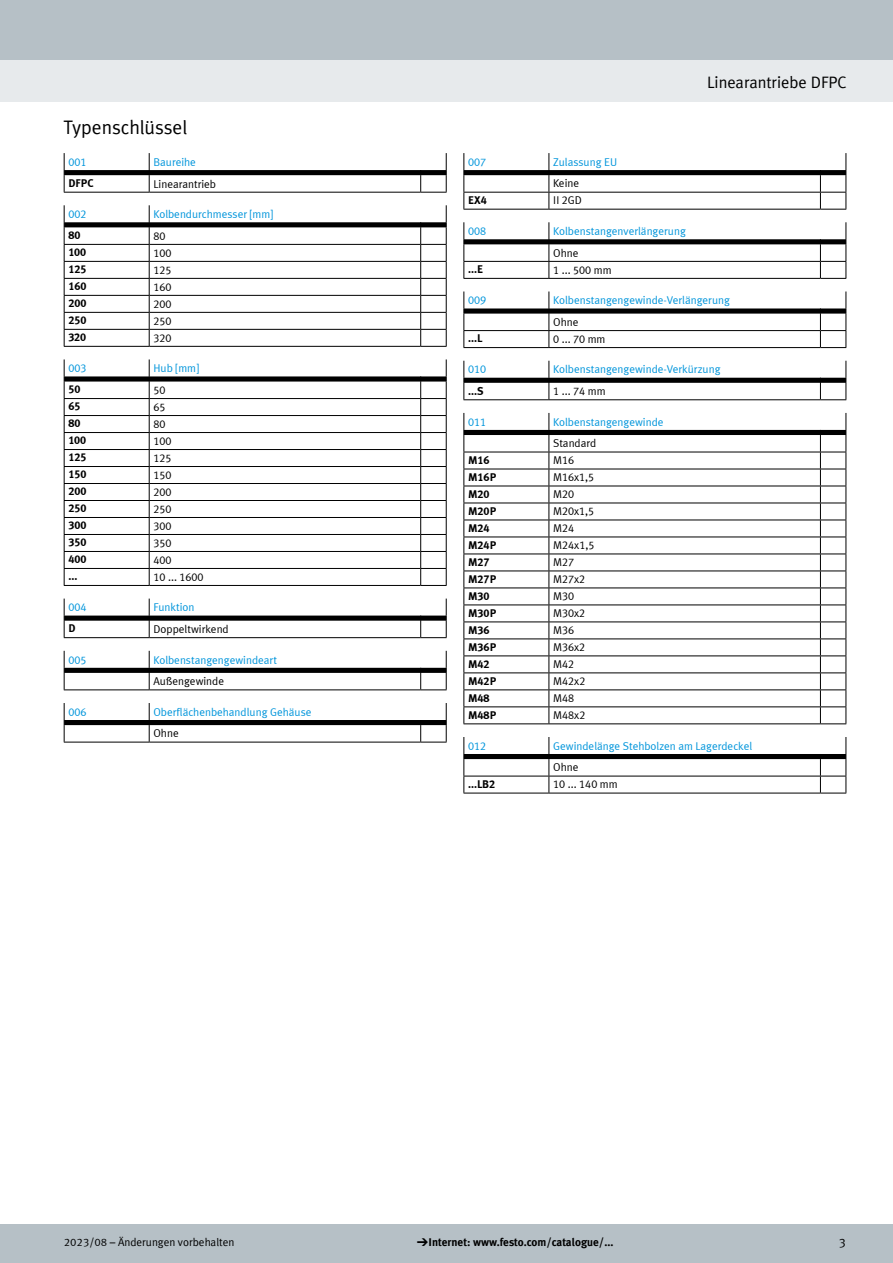
<style>
.page{position:relative;width:893px;height:1263px;background:#fff}
.page>*{position:absolute;margin:0;border:0;box-sizing:border-box;transform-origin:0 0}
.t1{font:19.5px "Festo";color:#000}
.t2{font:16.5px "Festo";color:#000}
.t3{font:12.75px "Festo";color:#000}
.t4{font:11.25px "Meta Plus LF";color:#0095db}
.t5{font:11.25px "Meta Plus LF";color:#000}
.t6{font:700 11.25px "Meta Plus LF";color:#000}
.t7{font:700 11.25px "Festo";color:#000}
.t8{font:11.25px "Festo";color:#000}
.s1{font-family:"Meto Pict 182";font-weight:400}
</style>
<div class="page">
<div style="left:0;top:1225px;width:893px;height:38px;background:#b6c0c6"></div>
<div style="left:0;top:60px;width:893px;height:42px;background:#e7eaec"></div>
<div style="left:0;top:0;width:893px;height:60px;background:#b6c0c6"></div>
<svg style="left:64px;top:153px;width:383px;height:40px"></svg>
<svg style="left:64px;top:205px;width:383px;height:142px"></svg>
<svg style="left:64px;top:359px;width:383px;height:227px"></svg>
<svg style="left:64px;top:599px;width:383px;height:39px"></svg>
<svg style="left:64px;top:651px;width:383px;height:39px"></svg>
<svg style="left:64px;top:703px;width:383px;height:40px"></svg>
<svg style="left:463px;top:153px;width:384px;height:57px"></svg>
<svg style="left:463px;top:222px;width:384px;height:57px"></svg>
<svg style="left:463px;top:291px;width:384px;height:57px"></svg>
<svg style="left:463px;top:361px;width:384px;height:39px"></svg>
<svg style="left:463px;top:413px;width:384px;height:311px"></svg>
<svg style="left:463px;top:737px;width:384px;height:57px"></svg>
<h1 class="t1" style="left:63px;top:113px;width:125px">Typenschlüssel</h1>
<p class="t4" style="left:68px;top:155px;width:20px">001</p>
<p class="t4" style="left:153px;top:155px;width:44px">Baureihe</p>
<p class="t6" style="left:68px;top:176px;width:27px">DFPC</p>
<p class="t5" style="left:153px;top:177px;width:64px">Linearantrieb</p>
<p class="t4" style="left:68px;top:207px;width:20px">002</p>
<p class="t4" style="left:153px;top:207px;width:121px">Kolbendurchmesser [mm]</p>
<p class="t6" style="left:68px;top:228px;width:14px">80</p>
<p class="t5" style="left:153px;top:229px;width:14px">80</p>
<p class="t6" style="left:68px;top:245px;width:19px">100</p>
<p class="t5" style="left:153px;top:246px;width:20px">100</p>
<p class="t6" style="left:68px;top:262px;width:19px">125</p>
<p class="t5" style="left:153px;top:263px;width:20px">125</p>
<p class="t6" style="left:68px;top:279px;width:20px">160</p>
<p class="t5" style="left:153px;top:280px;width:20px">160</p>
<p class="t6" style="left:68px;top:296px;width:20px">200</p>
<p class="t5" style="left:153px;top:297px;width:20px">200</p>
<p class="t6" style="left:68px;top:313px;width:20px">250</p>
<p class="t5" style="left:153px;top:314px;width:20px">250</p>
<p class="t6" style="left:68px;top:330px;width:19px">320</p>
<p class="t5" style="left:153px;top:331px;width:20px">320</p>
<p class="t4" style="left:68px;top:361px;width:20px">003</p>
<p class="t4" style="left:153px;top:361px;width:47px">Hub [mm]</p>
<p class="t6" style="left:68px;top:382px;width:14px">50</p>
<p class="t5" style="left:153px;top:383px;width:14px">50</p>
<p class="t6" style="left:68px;top:399px;width:14px">65</p>
<p class="t5" style="left:153px;top:400px;width:14px">65</p>
<p class="t6" style="left:68px;top:416px;width:14px">80</p>
<p class="t5" style="left:153px;top:417px;width:14px">80</p>
<p class="t6" style="left:68px;top:433px;width:19px">100</p>
<p class="t5" style="left:153px;top:434px;width:20px">100</p>
<p class="t6" style="left:68px;top:450px;width:19px">125</p>
<p class="t5" style="left:153px;top:451px;width:20px">125</p>
<p class="t6" style="left:68px;top:467px;width:20px">150</p>
<p class="t5" style="left:153px;top:468px;width:20px">150</p>
<p class="t6" style="left:68px;top:484px;width:20px">200</p>
<p class="t5" style="left:153px;top:485px;width:20px">200</p>
<p class="t6" style="left:68px;top:501px;width:20px">250</p>
<p class="t5" style="left:153px;top:502px;width:20px">250</p>
<p class="t6" style="left:68px;top:518px;width:20px">300</p>
<p class="t5" style="left:153px;top:519px;width:20px">300</p>
<p class="t6" style="left:68px;top:535px;width:20px">350</p>
<p class="t5" style="left:153px;top:536px;width:20px">350</p>
<p class="t6" style="left:68px;top:552px;width:20px">400</p>
<p class="t5" style="left:153px;top:553px;width:20px">400</p>
<p class="t6" style="left:68px;top:569px;width:11px">...</p>
<p class="t5" style="left:153px;top:570px;width:52px">10 ... 1600</p>
<p class="t4" style="left:68px;top:601px;width:20px">004</p>
<p class="t4" style="left:153px;top:601px;width:43px">Funktion</p>
<p class="t6" style="left:68px;top:621px;width:9px">D</p>
<p class="t5" style="left:153px;top:622px;width:77px">Doppeltwirkend</p>
<p class="t4" style="left:68px;top:653px;width:20px">005</p>
<p class="t4" style="left:153px;top:653px;width:125px">Kolbenstangengewindeart</p>
<p class="t5" style="left:153px;top:674px;width:72px">Außengewinde</p>
<p class="t4" style="left:68px;top:705px;width:20px">006</p>
<p class="t4" style="left:153px;top:705px;width:160px">Oberflächenbehandlung Gehäuse</p>
<p class="t5" style="left:153px;top:727px;width:27px">Ohne</p>
<h2 class="t2" style="left:707px;top:70px;width:141px">Linearantriebe DFPC</h2>
<p class="t4" style="left:468px;top:155px;width:20px">007</p>
<p class="t4" style="left:553px;top:155px;width:66px">Zulassung EU</p>
<p class="t5" style="left:553px;top:177px;width:27px">Keine</p>
<p class="t6" style="left:468px;top:193px;width:20px">EX4</p>
<p class="t5" style="left:553px;top:194px;width:30px">II 2GD</p>
<p class="t4" style="left:468px;top:224px;width:20px">008</p>
<p class="t4" style="left:553px;top:224px;width:134px">Kolbenstangenverlängerung</p>
<p class="t5" style="left:553px;top:246px;width:27px">Ohne</p>
<p class="t6" style="left:468px;top:262px;width:17px">...E</p>
<p class="t5" style="left:553px;top:263px;width:60px">1 ... 500 mm</p>
<p class="t4" style="left:468px;top:294px;width:20px">009</p>
<p class="t4" style="left:553px;top:294px;width:178px">Kolbenstangengewinde-Verlängerung</p>
<p class="t5" style="left:553px;top:315px;width:27px">Ohne</p>
<p class="t6" style="left:468px;top:331px;width:16px">...L</p>
<p class="t5" style="left:553px;top:332px;width:54px">0 ... 70 mm</p>
<p class="t4" style="left:468px;top:363px;width:20px">010</p>
<p class="t4" style="left:553px;top:363px;width:169px">Kolbenstangengewinde-Verkürzung</p>
<p class="t6" style="left:468px;top:383px;width:17px">...S</p>
<p class="t5" style="left:553px;top:384px;width:54px">1 ... 74 mm</p>
<p class="t4" style="left:468px;top:415px;width:20px">011</p>
<p class="t4" style="left:553px;top:415px;width:112px">Kolbenstangengewinde</p>
<p class="t5" style="left:553px;top:437px;width:45px">Standard</p>
<p class="t6" style="left:468px;top:453px;width:23px">M16</p>
<p class="t5" style="left:553px;top:454px;width:23px">M16</p>
<p class="t6" style="left:468px;top:470px;width:30px">M16P</p>
<p class="t5" style="left:553px;top:471px;width:43px">M16x1,5</p>
<p class="t6" style="left:468px;top:487px;width:23px">M20</p>
<p class="t5" style="left:553px;top:488px;width:23px">M20</p>
<p class="t6" style="left:468px;top:504px;width:30px">M20P</p>
<p class="t5" style="left:553px;top:505px;width:43px">M20x1,5</p>
<p class="t6" style="left:468px;top:521px;width:23px">M24</p>
<p class="t5" style="left:553px;top:522px;width:23px">M24</p>
<p class="t6" style="left:468px;top:538px;width:30px">M24P</p>
<p class="t5" style="left:553px;top:539px;width:43px">M24x1,5</p>
<p class="t6" style="left:468px;top:555px;width:23px">M27</p>
<p class="t5" style="left:553px;top:556px;width:23px">M27</p>
<p class="t6" style="left:468px;top:572px;width:30px">M27P</p>
<p class="t5" style="left:553px;top:572px;width:34px">M27x2</p>
<p class="t6" style="left:468px;top:589px;width:23px">M30</p>
<p class="t5" style="left:553px;top:589px;width:23px">M30</p>
<p class="t6" style="left:468px;top:606px;width:30px">M30P</p>
<p class="t5" style="left:553px;top:606px;width:34px">M30x2</p>
<p class="t6" style="left:468px;top:623px;width:23px">M36</p>
<p class="t5" style="left:553px;top:623px;width:23px">M36</p>
<p class="t6" style="left:468px;top:640px;width:30px">M36P</p>
<p class="t5" style="left:553px;top:640px;width:34px">M36x2</p>
<p class="t6" style="left:468px;top:657px;width:23px">M42</p>
<p class="t5" style="left:553px;top:657px;width:23px">M42</p>
<p class="t6" style="left:468px;top:674px;width:30px">M42P</p>
<p class="t5" style="left:553px;top:674px;width:34px">M42x2</p>
<p class="t6" style="left:468px;top:691px;width:23px">M48</p>
<p class="t5" style="left:553px;top:691px;width:23px">M48</p>
<p class="t6" style="left:468px;top:708px;width:30px">M48P</p>
<p class="t5" style="left:553px;top:708px;width:34px">M48x2</p>
<p class="t4" style="left:468px;top:739px;width:20px">012</p>
<p class="t4" style="left:553px;top:739px;width:201px">Gewindelänge Stehbolzen am Lagerdeckel</p>
<p class="t5" style="left:553px;top:761px;width:27px">Ohne</p>
<p class="t6" style="left:468px;top:777px;width:29px">...LB2</p>
<p class="t5" style="left:553px;top:778px;width:66px">10 ... 140 mm</p>
<p class="t8" style="left:64px;top:1234px;width:172px">2023/08 – Änderungen vorbehalten</p>
<p class="t7" style="left:417px;top:1234px;width:198px"><span class="s1">d</span> Internet: www.festo.com/catalogue/...</p>
<p class="t3" style="left:839px;top:1233px;width:9px">3</p>
</div>
